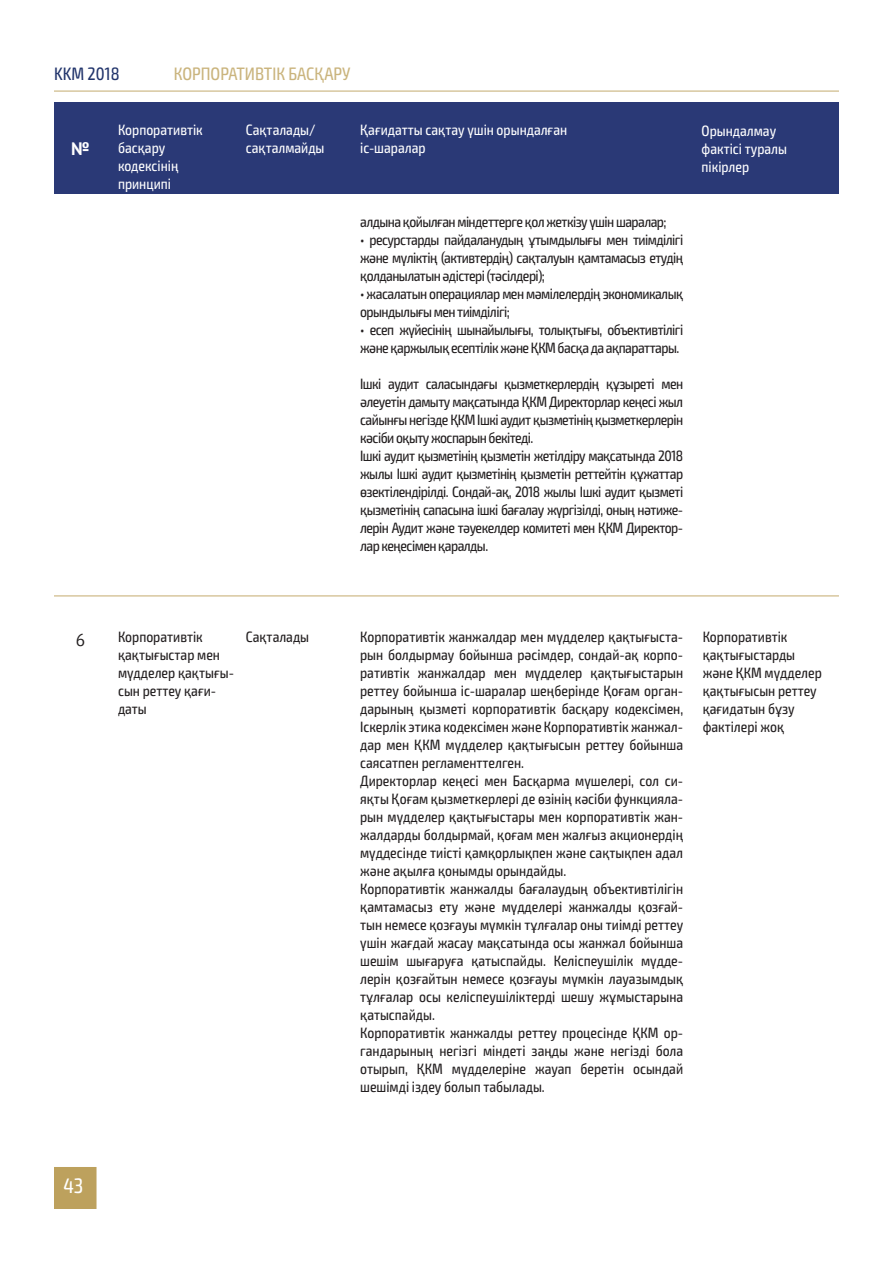
<style>
.page{position:relative;width:893px;height:1263px;background:#fff}
.page>*{position:absolute;margin:0;border:0;box-sizing:border-box;transform-origin:0 0}
.t1{font:21px "KZ Exo 2 Condensed";color:#fff}
.t2{font:18px "KZ Exo 2 Condensed";color:#cab47d}
.t3{font:18px "KZ Exo 2 Condensed";color:#21346b}
.t4{font:700 18px "PT Sans";color:#fff}
.t5{font:17.25px "PT Sans";color:#231f20}
.t6{font:15px/18px "KZ Exo 2 Condensed";color:#231f20}
.t7{font:15px/18px "KZ Exo 2 Condensed";letter-spacing:-.035em;color:#231f20}
.t8{font:15px/18px "KZ Exo 2 Condensed";color:#fff}
</style>
<div class="page">
<div style="left:54px;top:1167px;width:43px;height:42px;background:#bda15d"></div>
<hr style="left:54px;top:595px;width:785px;height:2px;background:#bda15d">
<hr style="left:54px;top:90px;width:785px;height:2px;background:#bda15d">
<div style="left:54px;top:102px;width:785px;height:92px;background:#2a3976"></div>
<p class="t3" style="left:54px;top:63px;width:67px">KKM 2018</p>
<p class="t2" style="left:174px;top:63px;width:178px">КОРПОРАТИВТІК БАСҚАРУ</p>
<p class="t4" style="left:71px;top:137px;width:20px">№</p>
<p class="t8" style="left:118px;top:121px;width:86px">Корпоративтік басқару кодексінің принципі</p>
<p class="t8" style="left:246px;top:121px;width:80px">Сақталады/ сақталмайды</p>
<p class="t8" style="left:360px;top:121px;width:209px">Қағидатты сақтау үшін орындалған іс-шаралар</p>
<p class="t8" style="left:702px;top:122px;width:87px">Орындалмау фактісі туралы пікірлер</p>
<p class="t7" style="left:360px;top:213px;width:308px">алдына қойылған міндеттерге қол жеткізу үшін шаралар;</p>
<p class="t6" style="left:360px;top:231px;width:325px;text-align:justify">• ресурстарды пайдаланудың ұтымдылығы мен тиімділігі және мүліктің (активтердің) сақталуын қамтамасыз етудің қолданылатын әдістері (тәсілдері);</p>
<p class="t7" style="left:360px;top:285px;width:325px">• жасалатын операциялар мен мәмілелердің экономикалық орындылығы мен тиімділігі;</p>
<p class="t7" style="left:360px;top:321px;width:325px">• есеп жүйесінің шынайылығы, толықтығы, объективтілігі және қаржылық есептілік және ҚКМ басқа да ақпараттары.</p>
<p class="t7" style="left:360px;top:375px;width:325px">Ішкі аудит саласындағы қызметкерлердің құзыреті мен әлеуетін дамыту мақсатында ҚКМ Директорлар кеңесі жыл сайынғы негізде ҚКМ Ішкі аудит қызметінің қызметкерлерін кәсіби оқыту жоспарын бекітеді.<br>Ішкі аудит қызметінің қызметін жетілдіру мақсатында 2018 жылы Ішкі аудит қызметінің қызметін реттейтін құжаттар өзектілендірілді. Сондай-ақ, 2018 жылы Ішкі аудит қызметі қызметінің сапасына ішкі бағалау жүргізілді, оның нәтиже&shy;лерін Аудит және тәуекелдер комитеті мен ҚКМ Директор&shy;лар кеңесімен қаралды.</p>
<p class="t5" style="left:76px;top:629px;width:11px">6</p>
<p class="t6" style="left:118px;top:628px;width:117px">Корпоративтік қақтығыстар мен мүдделер қақтығы&shy;сын реттеу қағи&shy;даты</p>
<p class="t6" style="left:246px;top:628px;width:65px">Сақталады</p>
<p class="t6" style="left:360px;top:628px;width:325px">Корпоративтік жанжалдар мен мүдделер қақтығыста&shy;рын болдырмау бойынша рәсімдер, сондай-ақ корпо&shy;ративтік жанжалдар мен мүдделер қақтығыстарын реттеу бойынша іс-шаралар шеңберінде Қоғам орган&shy;дарының қызметі корпоративтік басқару кодексімен, Іскерлік этика кодексімен және Корпоративтік жанжал&shy;дар мен ҚКМ мүдделер қақтығысын реттеу бойынша саясатпен регламенттелген.<br>Директорлар кеңесі мен Басқарма мүшелері, сол си&shy;яқты Қоғам қызметкерлері де өзінің кәсіби функцияла&shy;рын мүдделер қақтығыстары мен корпоративтік жан&shy;жалдарды болдырмай, қоғам мен жалғыз акционердің мүддесінде тиісті қамқорлықпен және сақтықпен адал және ақылға қонымды орындайды.<br>Корпоративтік жанжалды бағалаудың объективтілігін қамтамасыз ету және мүдделері жанжалды қозғай&shy;тын немесе қозғауы мүмкін тұлғалар оны тиімді реттеу үшін жағдай жасау мақсатында осы жанжал бойынша шешім шығаруға қатыспайды. Келіспеушілік мүдде&shy;лерін қозғайтын немесе қозғауы мүмкін лауазымдық тұлғалар осы келіспеушіліктерді шешу жұмыстарына қатыспайды.<br>Корпоративтік жанжалды реттеу процесінде ҚКМ ор&shy;гандарының негізгі міндеті заңды және негізді бола отырып, ҚКМ мүдделеріне жауап беретін осындай шешімді іздеу болып табылады.</p>
<p class="t6" style="left:703px;top:628px;width:121px">Корпоративтік қақтығыстарды және ҚКМ мүдделер қақтығысын реттеу қағидатын бұзу фактілері жоқ</p>
<h1 class="t1" style="left:63px;top:1173px;width:21px">43</h1>
</div>
